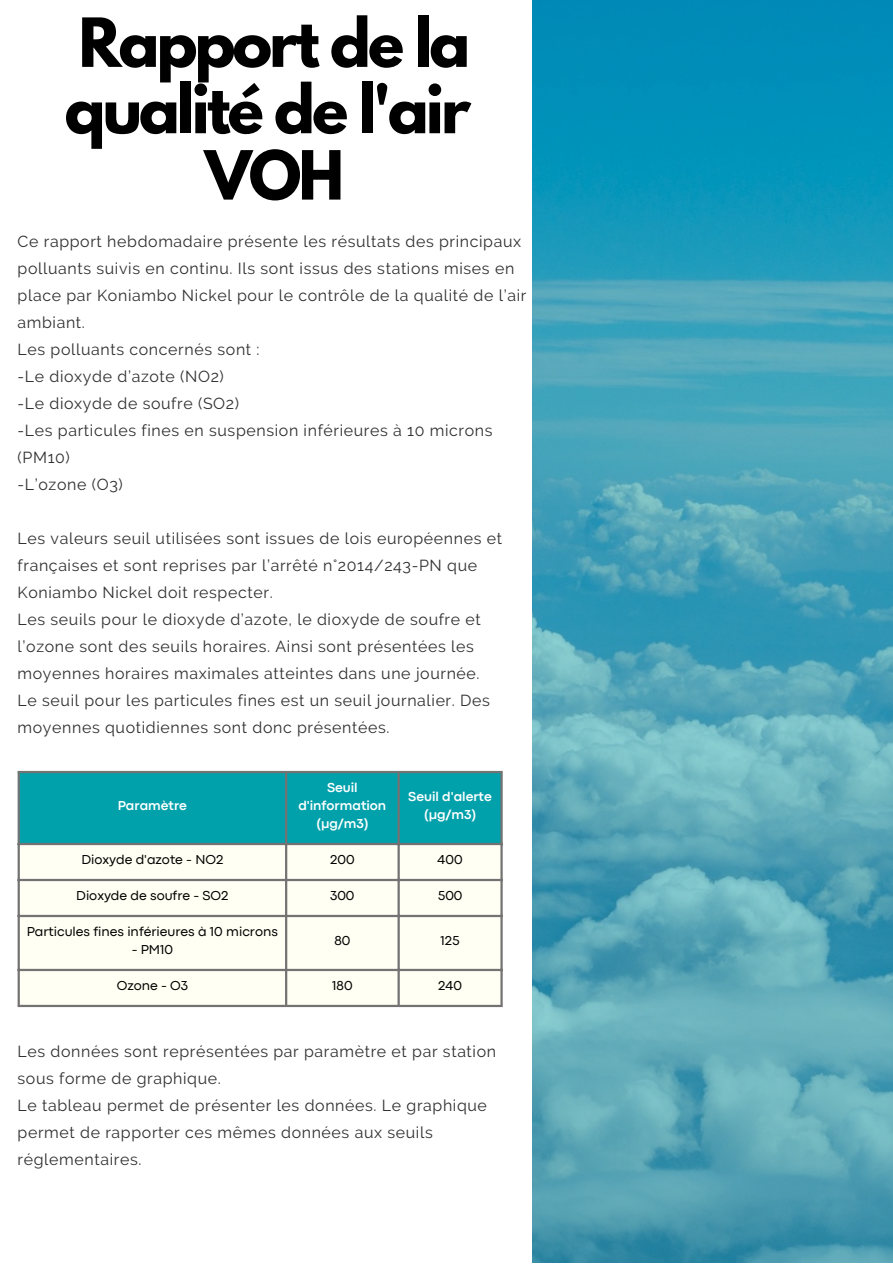
<style>
.page{position:relative;width:893px;height:1264px;background:#fff}
.page>*{position:absolute;margin:0;border:0;box-sizing:border-box;transform-origin:0 0}
.t1{font:700 60px/66.3px "League Spartan";letter-spacing:-.05em;color:#000;text-align:center}
.t2{font:15.9px/27px "Raleway";letter-spacing:.04em;color:#2f2f2f}
.t3{font:13.5px "Codec Pro";color:#000}
.t4{font:700 13.5px/18px "Codec Pro";color:#fff;text-align:center}
</style>
<div class="page">
<img style="left:532px;top:0;width:360px;height:1262px">
<div style="left:20px;top:773px;width:480px;height:69px;background:#00a1ab"></div>
<div style="left:20px;top:845px;width:480px;height:159px;background:#fffff4"></div>
<hr style="left:18px;top:773px;width:2px;height:231px;background:#737373">
<hr style="left:285px;top:773px;width:2px;height:231px;background:#737373">
<hr style="left:397px;top:773px;width:3px;height:231px;background:#737373">
<hr style="left:500px;top:773px;width:2px;height:231px;background:#737373">
<hr style="left:18px;top:771px;width:484px;height:2px;background:#737373">
<hr style="left:18px;top:842px;width:484px;height:3px;background:#737373">
<hr style="left:18px;top:878px;width:484px;height:3px;background:#737373">
<hr style="left:18px;top:914px;width:484px;height:3px;background:#737373">
<hr style="left:18px;top:968px;width:484px;height:3px;background:#737373">
<hr style="left:18px;top:1004px;width:484px;height:3px;background:#737373">
<h1 class="t1" style="left:65px;top:17px;width:407px">Rapport de la qualité de l'air<br>VOH</h1>
<p class="t2" style="left:18px;top:228px;width:510px">Ce rapport hebdomadaire présente les résultats des principaux polluants suivis en continu. Ils sont issus des stations mises en place par Koniambo Nickel pour le contrôle de la qualité de l’air ambiant.<br>Les polluants concernés sont :<br>-Le dioxyde d’azote (NO2)<br>-Le dioxyde de soufre (SO2)<br>-Les particules fines en suspension inférieures à 10 microns (PM10)<br>-L’ozone (O3)</p>
<p class="t2" style="left:18px;top:525px;width:486px">Les valeurs seuil utilisées sont issues de lois européennes et françaises et sont reprises par l’arrêté n°2014/243-PN que Koniambo Nickel doit respecter.<br>Les seuils pour le dioxyde d’azote, le dioxyde de soufre et l’ozone sont des seuils horaires. Ainsi sont présentées les moyennes horaires maximales atteintes dans une journée.<br>Le seuil pour les particules fines est un seuil journalier. Des moyennes quotidiennes sont donc présentées.</p>
<p class="t4" style="left:118px;top:797px;width:71px">Paramètre</p>
<p class="t4" style="left:298px;top:779px;width:89px">Seuil d'information (µg/m3)</p>
<p class="t4" style="left:408px;top:788px;width:85px">Seuil d'alerte (µg/m3)</p>
<p class="t3" style="left:81px;top:855px;width:143px">Dioxyde d'azote - NO2</p>
<p class="t3" style="left:330px;top:855px;width:26px">200</p>
<p class="t3" style="left:437px;top:855px;width:26px">400</p>
<p class="t3" style="left:76px;top:891px;width:154px">Dioxyde de soufre - SO2</p>
<p class="t3" style="left:330px;top:891px;width:26px">300</p>
<p class="t3" style="left:437px;top:891px;width:26px">500</p>
<p class="t3" style="left:27px;top:926px;width:253px">Particules fines inférieures à 10 microns</p>
<p class="t3" style="left:132px;top:944px;width:43px">- PM10</p>
<p class="t3" style="left:334px;top:935px;width:17px">80</p>
<p class="t3" style="left:440px;top:935px;width:21px">125</p>
<p class="t3" style="left:117px;top:980px;width:73px">Ozone - O3</p>
<p class="t3" style="left:332px;top:980px;width:22px">180</p>
<p class="t3" style="left:438px;top:980px;width:25px">240</p>
<p class="t2" style="left:18px;top:1037px;width:480px">Les données sont représentées par paramètre et par station sous forme de graphique.<br>Le tableau permet de présenter les données. Le graphique permet de rapporter ces mêmes données aux seuils réglementaires.</p>
</div>
